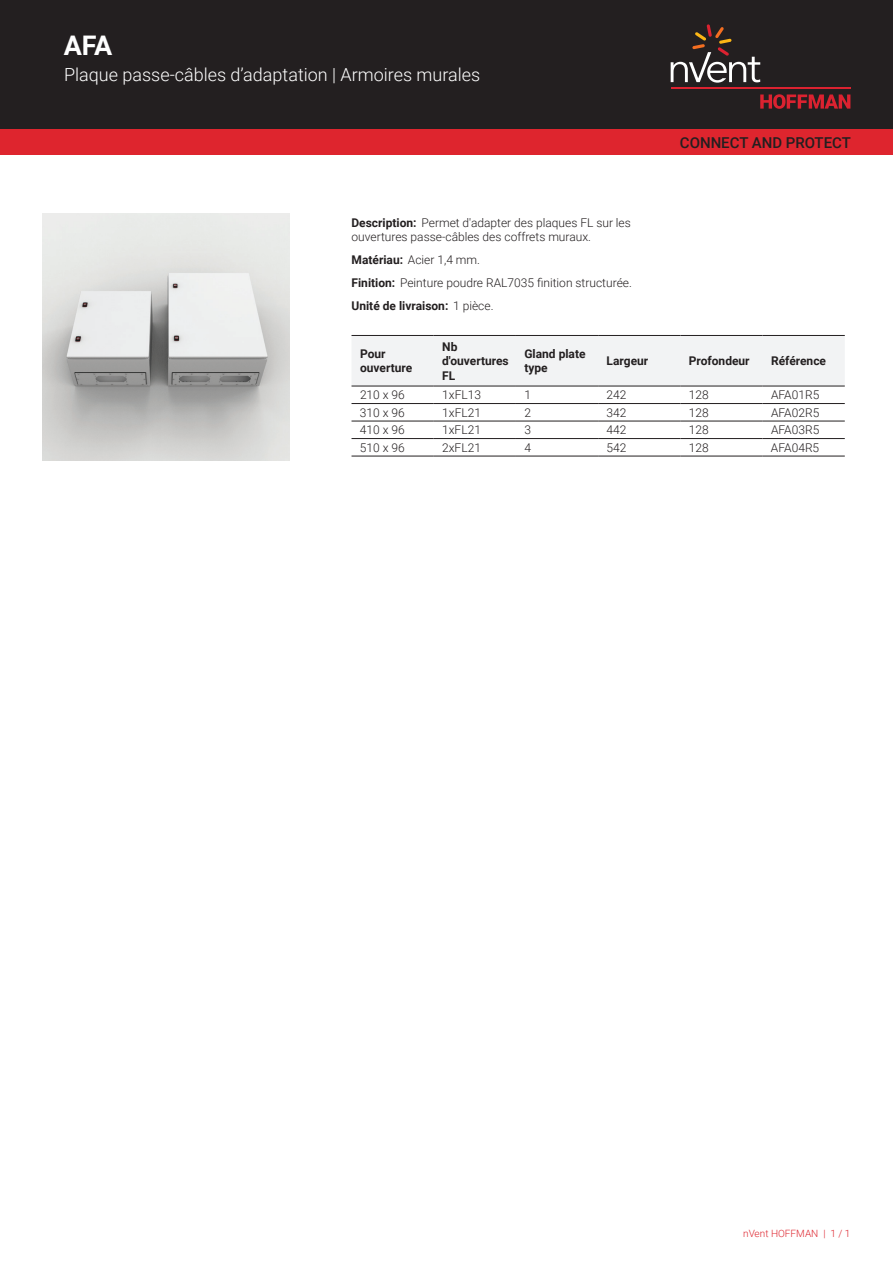
<style>
.page{position:relative;width:893px;height:1263px;background:#fff}
.page>*{position:absolute;margin:0;border:0;box-sizing:border-box;transform-origin:0 0}
.t1{font:700 27px "Roboto";color:#fff}
.t2{font:300 18px "Roboto";color:#fff}
.t3{font:500 15px "Roboto";color:#231f20}
.t4{font:300 12px/23px "Roboto";color:#231f20}
.t5{font:700 12px/14.4px "Roboto";color:#231f20}
.t6{font:300 10.05px "Roboto";color:#de252e}
.s1{font-weight:700}
</style>
<div class="page">
<div style="left:0;top:0;width:893px;height:129px;background:#231f20"></div>
<svg style="left:760px;top:94px;width:90px;height:15px"></svg>
<hr style="left:671px;top:88px;width:179px;height:1px;background:#db2230">
<svg style="left:671px;top:24px;width:89px;height:59px"></svg>
<div style="left:0;top:129px;width:893px;height:26px;background:#de252e"></div>
<div style="left:351px;top:336px;width:494px;height:50px;background:#f2f3f4"></div>
<hr style="left:351px;top:335px;width:83px;height:1px;background:#231f20">
<hr style="left:434px;top:335px;width:82px;height:1px;background:#231f20">
<hr style="left:516px;top:335px;width:82px;height:1px;background:#231f20">
<hr style="left:598px;top:335px;width:82px;height:1px;background:#231f20">
<hr style="left:680px;top:335px;width:83px;height:1px;background:#231f20">
<hr style="left:763px;top:335px;width:82px;height:1px;background:#231f20">
<hr style="left:351px;top:403px;width:83px;height:1px;background:#231f20">
<hr style="left:434px;top:403px;width:82px;height:1px;background:#231f20">
<hr style="left:516px;top:403px;width:82px;height:1px;background:#231f20">
<hr style="left:598px;top:403px;width:82px;height:1px;background:#231f20">
<hr style="left:680px;top:403px;width:83px;height:1px;background:#231f20">
<hr style="left:763px;top:403px;width:82px;height:1px;background:#231f20">
<hr style="left:351px;top:421px;width:83px;height:1px;background:#231f20">
<hr style="left:434px;top:421px;width:82px;height:1px;background:#231f20">
<hr style="left:516px;top:421px;width:82px;height:1px;background:#231f20">
<hr style="left:598px;top:421px;width:82px;height:1px;background:#231f20">
<hr style="left:680px;top:421px;width:83px;height:1px;background:#231f20">
<hr style="left:763px;top:421px;width:82px;height:1px;background:#231f20">
<hr style="left:351px;top:438px;width:83px;height:1px;background:#231f20">
<hr style="left:434px;top:438px;width:82px;height:1px;background:#231f20">
<hr style="left:516px;top:438px;width:82px;height:1px;background:#231f20">
<hr style="left:598px;top:438px;width:82px;height:1px;background:#231f20">
<hr style="left:680px;top:438px;width:83px;height:1px;background:#231f20">
<hr style="left:763px;top:438px;width:82px;height:1px;background:#231f20">
<hr style="left:351px;top:456px;width:83px;height:1px;background:#231f20">
<hr style="left:434px;top:456px;width:82px;height:1px;background:#231f20">
<hr style="left:516px;top:456px;width:82px;height:1px;background:#231f20">
<hr style="left:598px;top:456px;width:82px;height:1px;background:#231f20">
<hr style="left:680px;top:456px;width:83px;height:1px;background:#231f20">
<hr style="left:763px;top:456px;width:82px;height:1px;background:#231f20">
<hr style="left:351px;top:386px;width:83px;height:1px;background:#231f20">
<hr style="left:434px;top:386px;width:82px;height:1px;background:#231f20">
<hr style="left:516px;top:386px;width:82px;height:1px;background:#231f20">
<hr style="left:598px;top:386px;width:82px;height:1px;background:#231f20">
<hr style="left:680px;top:386px;width:83px;height:1px;background:#231f20">
<hr style="left:763px;top:386px;width:82px;height:1px;background:#231f20">
<img style="left:43px;top:213px;width:246px;height:247px">
<h1 class="t1" style="left:64px;top:27px;width:50px">AFA</h1>
<h2 class="t2" style="left:64px;top:62px;width:418px">Plaque passe-câbles d’adaptation | Armoires murales</h2>
<p class="t3" style="left:680px;top:132px;width:173px">CONNECT AND PROTECT</p>
<p class="t4" style="left:351px;top:215px;width:281px;line-height:14.4px"><span class="s1">Description:</span> Permet d'adapter des plaques FL sur les ouvertures passe-câbles des coffrets muraux.</p>
<p class="t4" style="left:351px;top:248px;width:282px"><span class="s1">Matériau:</span> Acier 1,4 mm.<br><span class="s1">Finition:</span> Peinture poudre RAL7035 finition structurée.<br><span class="s1">Unité de livraison:</span> 1 pièce.</p>
<p class="t5" style="left:360px;top:346px;width:54px">Pour ouverture</p>
<p class="t5" style="left:442px;top:339px;width:68px">Nb d'ouvertures<br>FL</p>
<p class="t5" style="left:524px;top:346px;width:63px">Gland plate type</p>
<p class="t5" style="left:607px;top:353px;width:43px">Largeur</p>
<p class="t5" style="left:689px;top:353px;width:62px">Profondeur</p>
<p class="t5" style="left:771px;top:353px;width:57px">Référence</p>
<p class="t4" style="left:360px;top:383px;width:46px">210 x 96</p>
<p class="t4" style="left:442px;top:383px;width:40px">1xFL13</p>
<p class="t4" style="left:524px;top:383px;width:8px">1</p>
<p class="t4" style="left:607px;top:383px;width:21px">242</p>
<p class="t4" style="left:689px;top:383px;width:21px">128</p>
<p class="t4" style="left:771px;top:383px;width:50px">AFA01R5</p>
<p class="t4" style="left:360px;top:401px;width:46px">310 x 96</p>
<p class="t4" style="left:442px;top:401px;width:40px">1xFL21</p>
<p class="t4" style="left:524px;top:401px;width:8px">2</p>
<p class="t4" style="left:607px;top:401px;width:21px">342</p>
<p class="t4" style="left:689px;top:401px;width:21px">128</p>
<p class="t4" style="left:771px;top:401px;width:50px">AFA02R5</p>
<p class="t4" style="left:360px;top:418px;width:46px">410 x 96</p>
<p class="t4" style="left:442px;top:418px;width:40px">1xFL21</p>
<p class="t4" style="left:524px;top:418px;width:8px">3</p>
<p class="t4" style="left:607px;top:418px;width:21px">442</p>
<p class="t4" style="left:689px;top:418px;width:21px">128</p>
<p class="t4" style="left:771px;top:418px;width:50px">AFA03R5</p>
<p class="t4" style="left:360px;top:436px;width:46px">510 x 96</p>
<p class="t4" style="left:442px;top:436px;width:40px">2xFL21</p>
<p class="t4" style="left:524px;top:436px;width:8px">4</p>
<p class="t4" style="left:607px;top:436px;width:21px">542</p>
<p class="t4" style="left:689px;top:436px;width:21px">128</p>
<p class="t4" style="left:771px;top:436px;width:50px">AFA04R5</p>
<p class="t6" style="left:743px;top:1226px;width:109px">nVent HOFFMAN | 1 / 1</p>
</div>
